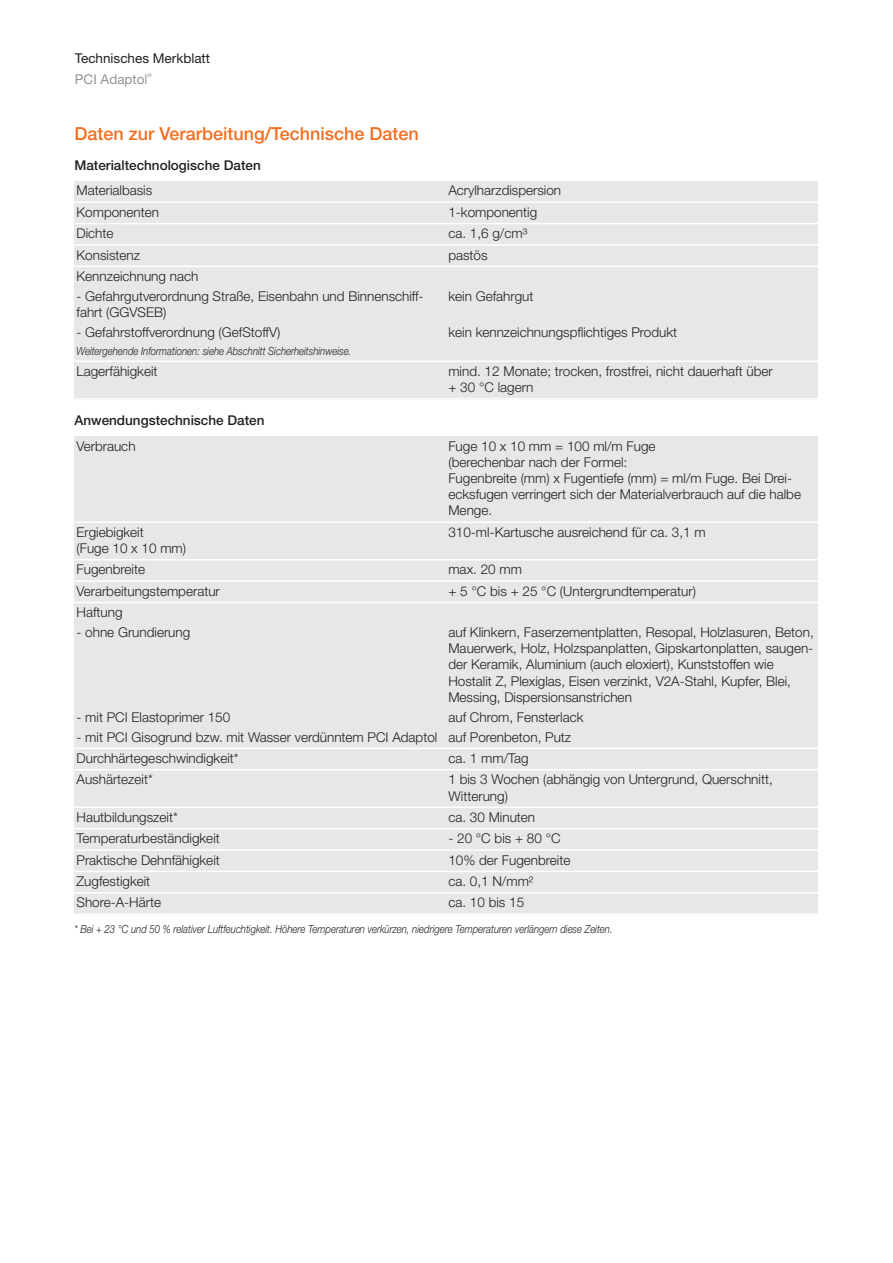
<style>
.page{position:relative;width:893px;height:1263px;background:#fff}
.page>*{position:absolute;margin:0;border:0;box-sizing:border-box;transform-origin:0 0}
.t1{font:500 18px "Helvetica Neue LT Pro";color:#f36e21}
.t2{font:300 13.5px/16.2px "Helvetica Neue LT Pro";color:#231f20}
.t3{font:500 13.5px "Helvetica Neue LT Pro";color:#231f20}
.t4{font:13.5px "Helvetica Neue LT Pro";color:#231f20}
.t5{font:13.5px "Helvetica Neue LT Pro";color:#939598}
.t6{font:italic 300 11.25px "Helvetica Neue LT Pro";color:#231f20;scale:.85 1}
.t7{font:5.4px "Helvetica Neue LT Pro";color:#939598}
</style>
<div class="page">
<div style="left:74px;top:182px;width:372px;height:20px;background:#e6e7e9"></div>
<div style="left:446px;top:182px;width:372px;height:20px;background:#e6e7e9"></div>
<div style="left:74px;top:202px;width:372px;height:22px;background:#e6e7e9"></div>
<div style="left:446px;top:202px;width:372px;height:22px;background:#e6e7e9"></div>
<div style="left:74px;top:224px;width:372px;height:21px;background:#e6e7e9"></div>
<div style="left:446px;top:224px;width:372px;height:21px;background:#e6e7e9"></div>
<div style="left:74px;top:245px;width:372px;height:21px;background:#e6e7e9"></div>
<div style="left:446px;top:245px;width:372px;height:21px;background:#e6e7e9"></div>
<div style="left:74px;top:266px;width:372px;height:21px;background:#e6e7e9"></div>
<div style="left:446px;top:266px;width:372px;height:21px;background:#e6e7e9"></div>
<div style="left:74px;top:287px;width:372px;height:36px;background:#e6e7e9"></div>
<div style="left:446px;top:287px;width:372px;height:36px;background:#e6e7e9"></div>
<div style="left:74px;top:323px;width:372px;height:20px;background:#e6e7e9"></div>
<div style="left:446px;top:323px;width:372px;height:20px;background:#e6e7e9"></div>
<div style="left:74px;top:343px;width:744px;height:18px;background:#e6e7e9"></div>
<div style="left:74px;top:361px;width:372px;height:39px;background:#e6e7e9"></div>
<div style="left:446px;top:361px;width:372px;height:39px;background:#e6e7e9"></div>
<hr style="left:74px;top:201px;width:744px;height:2px;background:#fff">
<hr style="left:74px;top:223px;width:744px;height:1px;background:#fff">
<hr style="left:74px;top:244px;width:744px;height:2px;background:#fff">
<hr style="left:74px;top:266px;width:744px;height:1px;background:#fff">
<hr style="left:74px;top:361px;width:744px;height:1px;background:#fff">
<hr style="left:74px;top:398px;width:744px;height:2px;background:#fff">
<div style="left:74px;top:437px;width:372px;height:85px;background:#e6e7e9"></div>
<div style="left:446px;top:437px;width:372px;height:85px;background:#e6e7e9"></div>
<div style="left:74px;top:522px;width:372px;height:38px;background:#e6e7e9"></div>
<div style="left:446px;top:522px;width:372px;height:38px;background:#e6e7e9"></div>
<div style="left:74px;top:560px;width:372px;height:21px;background:#e6e7e9"></div>
<div style="left:446px;top:560px;width:372px;height:21px;background:#e6e7e9"></div>
<div style="left:74px;top:581px;width:372px;height:21px;background:#e6e7e9"></div>
<div style="left:446px;top:581px;width:372px;height:21px;background:#e6e7e9"></div>
<div style="left:74px;top:602px;width:372px;height:21px;background:#e6e7e9"></div>
<div style="left:446px;top:602px;width:372px;height:21px;background:#e6e7e9"></div>
<div style="left:74px;top:623px;width:372px;height:85px;background:#e6e7e9"></div>
<div style="left:446px;top:623px;width:372px;height:85px;background:#e6e7e9"></div>
<div style="left:74px;top:708px;width:372px;height:20px;background:#e6e7e9"></div>
<div style="left:446px;top:708px;width:372px;height:20px;background:#e6e7e9"></div>
<div style="left:74px;top:728px;width:372px;height:20px;background:#e6e7e9"></div>
<div style="left:446px;top:728px;width:372px;height:20px;background:#e6e7e9"></div>
<div style="left:74px;top:748px;width:372px;height:22px;background:#e6e7e9"></div>
<div style="left:446px;top:748px;width:372px;height:22px;background:#e6e7e9"></div>
<div style="left:74px;top:770px;width:372px;height:37px;background:#e6e7e9"></div>
<div style="left:446px;top:770px;width:372px;height:37px;background:#e6e7e9"></div>
<div style="left:74px;top:807px;width:372px;height:22px;background:#e6e7e9"></div>
<div style="left:446px;top:807px;width:372px;height:22px;background:#e6e7e9"></div>
<div style="left:74px;top:829px;width:372px;height:21px;background:#e6e7e9"></div>
<div style="left:446px;top:829px;width:372px;height:21px;background:#e6e7e9"></div>
<div style="left:74px;top:850px;width:372px;height:21px;background:#e6e7e9"></div>
<div style="left:446px;top:850px;width:372px;height:21px;background:#e6e7e9"></div>
<div style="left:74px;top:871px;width:372px;height:22px;background:#e6e7e9"></div>
<div style="left:446px;top:871px;width:372px;height:22px;background:#e6e7e9"></div>
<div style="left:74px;top:893px;width:372px;height:22px;background:#e6e7e9"></div>
<div style="left:446px;top:893px;width:372px;height:22px;background:#e6e7e9"></div>
<hr style="left:74px;top:521px;width:744px;height:2px;background:#fff">
<hr style="left:74px;top:559px;width:744px;height:1px;background:#fff">
<hr style="left:74px;top:580px;width:744px;height:2px;background:#fff">
<hr style="left:74px;top:602px;width:744px;height:1px;background:#fff">
<hr style="left:74px;top:747px;width:744px;height:2px;background:#fff">
<hr style="left:74px;top:769px;width:744px;height:1px;background:#fff">
<hr style="left:74px;top:806px;width:744px;height:2px;background:#fff">
<hr style="left:74px;top:828px;width:744px;height:1px;background:#fff">
<hr style="left:74px;top:849px;width:744px;height:2px;background:#fff">
<hr style="left:74px;top:871px;width:744px;height:1px;background:#fff">
<hr style="left:74px;top:892px;width:744px;height:1px;background:#fff">
<hr style="left:74px;top:913px;width:744px;height:2px;background:#fff">
<p class="t4" style="left:75px;top:53px;width:137px">Technisches Merkblatt</p>
<p class="t5" style="left:75px;top:74px;width:74px">PCI Adaptol</p>
<p class="t7" style="left:148px;top:73px;width:6px">®</p>
<h1 class="t1" style="left:74px;top:128px;width:346px">Daten zur Verarbeitung/Technische Daten</h1>
<p class="t3" style="left:74px;top:160px;width:188px">Materialtechnologische Daten</p>
<p class="t2" style="left:77px;top:184px;width:77px">Materialbasis</p>
<p class="t2" style="left:448px;top:184px;width:114px">Acrylharzdispersion</p>
<p class="t2" style="left:77px;top:205px;width:84px">Komponenten</p>
<p class="t2" style="left:448px;top:205px;width:90px">1-komponentig</p>
<p class="t2" style="left:77px;top:227px;width:39px">Dichte</p>
<p class="t2" style="left:448px;top:227px;width:80px">ca. 1,6 g/cm³</p>
<p class="t2" style="left:77px;top:248px;width:65px">Konsistenz</p>
<p class="t2" style="left:448px;top:248px;width:41px">pastös</p>
<p class="t2" style="left:77px;top:269px;width:123px">Kennzeichnung nach</p>
<p class="t2" style="left:77px;top:289px;width:349px">- Gefahrgutverordnung Straße, Eisenbahn und Binnenschiff&shy;fahrt (GGVSEB)</p>
<p class="t2" style="left:448px;top:289px;width:87px">kein Gefahrgut</p>
<p class="t2" style="left:77px;top:325px;width:205px">- Gefahrstoffverordnung (GefStoffV)</p>
<p class="t2" style="left:448px;top:325px;width:230px">kein kennzeichnungspflichtiges Produkt</p>
<p class="t6" style="left:77px;top:347px;width:325px">Weitergehende Informationen: siehe Abschnitt Sicherheitshinweise.</p>
<p class="t2" style="left:77px;top:364px;width:83px">Lagerfähigkeit</p>
<p class="t2" style="left:448px;top:364px;width:326px">mind. 12 Monate; trocken, frostfrei, nicht dauerhaft über + 30 °C lagern</p>
<p class="t3" style="left:74px;top:415px;width:192px">Anwendungstechnische Daten</p>
<p class="t2" style="left:77px;top:439px;width:61px">Verbrauch</p>
<p class="t2" style="left:448px;top:439px;width:354px">Fuge 10 x 10 mm = 100 ml/m Fuge<br>(berechenbar nach der Formel:<br>Fugenbreite (mm) x Fugentiefe (mm) = ml/m Fuge. Bei Drei&shy;ecksfugen verringert sich der Materialverbrauch auf die halbe Menge.</p>
<p class="t2" style="left:77px;top:525px;width:111px">Ergiebigkeit<br>(Fuge 10 x 10 mm)</p>
<p class="t2" style="left:448px;top:525px;width:259px">310-ml-Kartusche ausreichend für ca. 3,1 m</p>
<p class="t2" style="left:77px;top:563px;width:70px">Fugenbreite</p>
<p class="t2" style="left:448px;top:563px;width:75px">max. 20 mm</p>
<p class="t2" style="left:77px;top:584px;width:145px">Verarbeitungstemperatur</p>
<p class="t2" style="left:448px;top:584px;width:249px">+ 5 °C bis + 25 °C (Untergrundtemperatur)</p>
<p class="t2" style="left:77px;top:605px;width:48px">Haftung</p>
<p class="t2" style="left:77px;top:625px;width:115px">- ohne Grundierung</p>
<p class="t2" style="left:448px;top:625px;width:367px">auf Klinkern, Faserzementplatten, Resopal, Holzlasuren, Beton, Mauerwerk, Holz, Holzspanplatten, Gipskartonplatten, saugen&shy;der Keramik, Aluminium (auch eloxiert), Kunststoffen wie Hostalit Z, Plexiglas, Eisen verzinkt, V2A-Stahl, Kupfer, Blei, Messing, Dispersionsanstrichen</p>
<p class="t2" style="left:77px;top:710px;width:155px">- mit PCI Elastoprimer 150</p>
<p class="t2" style="left:448px;top:710px;width:137px">auf Chrom, Fensterlack</p>
<p class="t2" style="left:77px;top:727px;width:496px;line-height:21.5px">- mit PCI Gisogrund bzw. mit Wasser verdünntem PCI Adaptol auf Porenbeton, Putz<br>Durchhärtegeschwindigkeit*</p>
<p class="t2" style="left:448px;top:751px;width:82px">ca. 1 mm/Tag</p>
<p class="t2" style="left:77px;top:773px;width:78px">Aushärtezeit*</p>
<p class="t2" style="left:448px;top:773px;width:326px">1 bis 3 Wochen (abhängig von Untergrund, Querschnitt,<br>Witterung)</p>
<p class="t2" style="left:77px;top:810px;width:103px">Hautbildungszeit*</p>
<p class="t2" style="left:448px;top:810px;width:88px">ca. 30 Minuten</p>
<p class="t2" style="left:77px;top:832px;width:145px">Temperaturbeständigkeit</p>
<p class="t2" style="left:448px;top:832px;width:114px">- 20 °C bis + 80 °C</p>
<p class="t2" style="left:77px;top:853px;width:145px">Praktische Dehnfähigkeit</p>
<p class="t2" style="left:448px;top:853px;width:124px">10% der Fugenbreite</p>
<p class="t2" style="left:77px;top:874px;width:75px">Zugfestigkeit</p>
<p class="t2" style="left:448px;top:874px;width:87px">ca. 0,1 N/mm²</p>
<p class="t2" style="left:77px;top:896px;width:86px">Shore-A-Härte</p>
<p class="t2" style="left:448px;top:896px;width:77px">ca. 10 bis 15</p>
<p class="t6" style="left:74px;top:925px;width:635px">* Bei + 23 °C und 50 % relativer Luftfeuchtigkeit. Höhere Temperaturen verkürzen, niedrigere Temperaturen verlängern diese Zeiten.</p>
</div>
